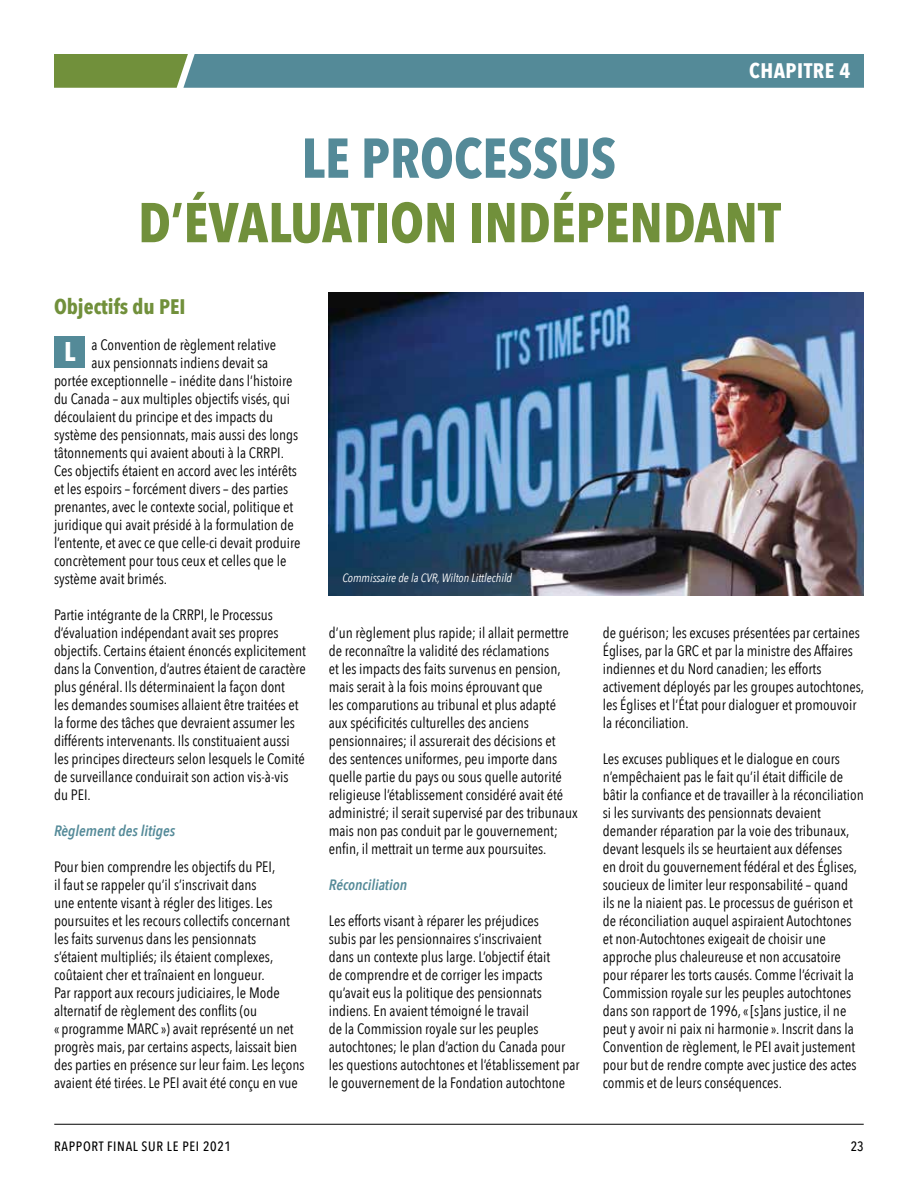
<style>
.page{position:relative;width:918px;height:1188px;background:#fff}
.page>*{position:absolute;margin:0;border:0;box-sizing:border-box;transform-origin:0 0}
.t1{font:700 55.5px "Avenir Next Condensed";color:#71903b}
.t2{font:700 55.5px "Avenir Next Condensed";color:#548a98}
.t3{font:700 27px "Avenir Next Condensed";color:#fff}
.t4{font:700 21px "Avenir Next Condensed";color:#71903b}
.t5{font:700 21px "Avenir Next Condensed";letter-spacing:.025em;color:#fff}
.t6{font:15px/18px "Avenir Next Condensed";color:#000}
.t7{font:italic 600 15px "Avenir Next Condensed";color:#548a98}
.t8{font:500 13.5px "Avenir Next Condensed";letter-spacing:.05em;color:#000}
.t9{font:italic 12px "Avenir Next Condensed";color:#fff}
</style>
<div class="page">
<hr style="left:54px;top:1124px;width:810px;height:1px;background:#000">
<svg style="left:54px;top:54px;width:810px;height:34px;background:#5b8c8a"></svg>
<img style="left:329px;top:293px;width:535px;height:303px">
<div style="left:54px;top:336px;width:31px;height:31px;background:#548a98"></div>
<h3 class="t5" style="left:749px;top:58px;width:103px">CHAPITRE 4</h3>
<h1 class="t2" style="left:302px;top:124px;width:316px">LE PROCESSUS</h1>
<h1 class="t1" style="left:138px;top:189px;width:644px">D’ÉVALUATION INDÉPENDANT</h1>
<h3 class="t4" style="left:54px;top:294px;width:133px">Objectifs du PEI</h3>
<p class="t6" style="left:92px;top:335px;width:186px">a Convention de règlement relative</p>
<p class="t6" style="left:92px;top:353px;width:178px">aux pensionnats indiens devait sa</p>
<p class="t6" style="left:54px;top:371px;width:240px">portée exceptionnelle – inédite dans l’histoire</p>
<p class="t6" style="left:54px;top:389px;width:238px">du Canada – aux multiples objectifs visés, qui</p>
<p class="t6" style="left:54px;top:407px;width:221px">découlaient du principe et des impacts du</p>
<p class="t6" style="left:54px;top:425px;width:246px">système des pensionnats, mais aussi des longs</p>
<p class="t6" style="left:54px;top:443px;width:231px">tâtonnements qui avaient abouti à la CRRPI.</p>
<p class="t6" style="left:54px;top:461px;width:245px">Ces objectifs étaient en accord avec les intérêts</p>
<p class="t6" style="left:54px;top:479px;width:236px">et les espoirs – forcément divers – des parties</p>
<p class="t6" style="left:54px;top:497px;width:241px">prenantes, avec le contexte social, politique et</p>
<p class="t6" style="left:54px;top:515px;width:241px">juridique qui avait présidé à la formulation de</p>
<p class="t6" style="left:54px;top:533px;width:248px">l’entente, et avec ce que celle-ci devait produire</p>
<p class="t6" style="left:54px;top:551px;width:234px">concrètement pour tous ceux et celles que le</p>
<p class="t6" style="left:54px;top:569px;width:115px">système avait brimés.</p>
<p class="t6" style="left:54px;top:605px;width:253px">Partie intégrante de la CRRPI, le Processus d’évaluation indépendant avait ses propres objectifs. Certains étaient énoncés explicitement dans la Convention, d’autres étaient de caractère plus général. Ils déterminaient la façon dont<br>les demandes soumises allaient être traitées et la forme des tâches que devraient assumer les différents intervenants. Ils constituaient aussi les principes directeurs selon lesquels le Comité de surveillance conduirait son action vis-à-vis du PEI.</p>
<p class="t7" style="left:54px;top:821px;width:123px">Règlement des litiges</p>
<p class="t6" style="left:54px;top:857px;width:252px">Pour bien comprendre les objectifs du PEI,<br>il faut se rappeler qu’il s’inscrivait dans<br>une entente visant à régler des litiges. Les poursuites et les recours collectifs concernant les faits survenus dans les pensionnats<br>s’étaient multipliés; ils étaient complexes, coûtaient cher et traînaient en longueur.<br>Par rapport aux recours judiciaires, le Mode alternatif de règlement des conflits (ou<br>« programme MARC ») avait représenté un net progrès mais, par certains aspects, laissait bien des parties en présence sur leur faim. Les leçons avaient été tirées. Le PEI avait été conçu en vue</p>
<h2 class="t3" style="left:64px;top:335px;width:13px">L</h2>
<p class="t9" style="left:342px;top:571px;width:171px">Commissaire de la CVR, Wilton Littlechild</p>
<p class="t6" style="left:329px;top:623px;width:250px">d’un règlement plus rapide; il allait permettre de reconnaître la validité des réclamations<br>et les impacts des faits survenus en pension, mais serait à la fois moins éprouvant que<br>les comparutions au tribunal et plus adapté aux spécificités culturelles des anciens pensionnaires; il assurerait des décisions et des sentences uniformes, peu importe dans quelle partie du pays ou sous quelle autorité religieuse l’établissement considéré avait été administré; il serait supervisé par des tribunaux mais non pas conduit par le gouvernement; enfin, il mettrait un terme aux poursuites.</p>
<p class="t7" style="left:329px;top:875px;width:80px">Réconciliation</p>
<p class="t6" style="left:329px;top:911px;width:252px">Les efforts visant à réparer les préjudices<br>subis par les pensionnaires s’inscrivaient<br>dans un contexte plus large. L’objectif était<br>de comprendre et de corriger les impacts qu’avait eus la politique des pensionnats indiens. En avaient témoigné le travail<br>de la Commission royale sur les peuples autochtones; le plan d’action du Canada pour les questions autochtones et l’établissement par le gouvernement de la Fondation autochtone</p>
<p class="t6" style="left:603px;top:623px;width:263px">de guérison; les excuses présentées par certaines Églises, par la GRC et par la ministre des Affaires indiennes et du Nord canadien; les efforts activement déployés par les groupes autochtones, les Églises et l’État pour dialoguer et promouvoir la réconciliation.</p>
<p class="t6" style="left:603px;top:749px;width:263px">Les excuses publiques et le dialogue en cours n’empêchaient pas le fait qu’il était difficile de bâtir la confiance et de travailler à la réconciliation si les survivants des pensionnats devaient demander réparation par la voie des tribunaux, devant lesquels ils se heurtaient aux défenses<br>en droit du gouvernement fédéral et des Églises, soucieux de limiter leur responsabilité – quand<br>ils ne la niaient pas.Le processus de guérison et de réconciliation auquel aspiraient Autochtones et non-Autochtones exigeait de choisir une approche plus chaleureuse et non accusatoire pour réparer les torts causés. Comme l’écrivait la Commission royale sur les peuples autochtones dans son rapport de 1996,« [s]ans justice, il ne peut y avoir ni paix ni harmonie ». Inscrit dans la Convention de règlement, le PEI avait justement pour but de rendre compte avec justice des actes commis et de leurs conséquences.</p>
<p class="t8" style="left:54px;top:1138px;width:178px">RAPPORT FINAL SUR LE PEI 2021</p>
<p class="t8" style="left:851px;top:1138px;width:15px">23</p>
</div>
